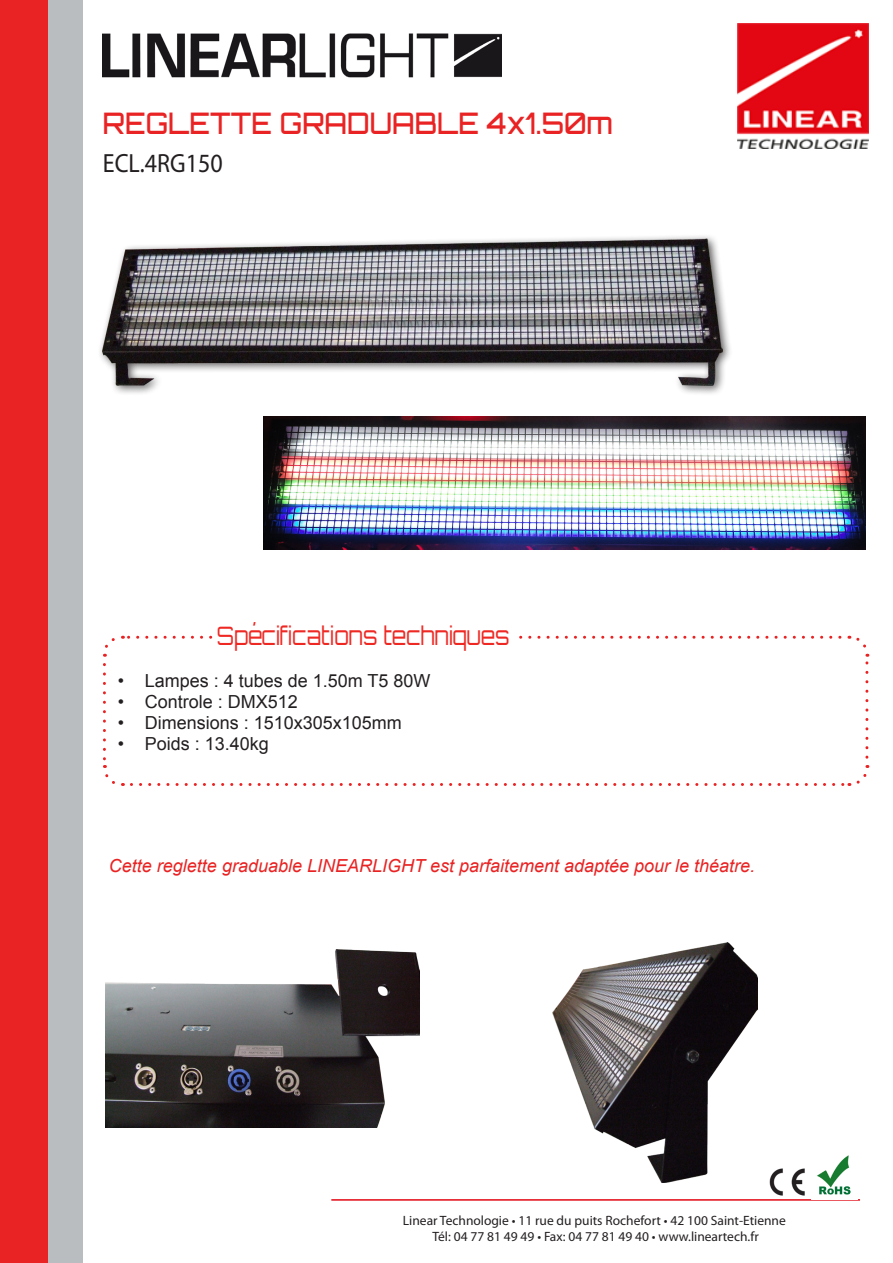
<style>
.page{position:relative;width:893px;height:1263px;background:#fff}
.page>*{position:absolute;margin:0;border:0;box-sizing:border-box;transform-origin:0 0}
.t1{font:500 29.7px "Orbitron";color:#e92323;scale:.91 1}
.t2{font:26.4px "Myriad Pro";color:#231f20;scale:.91 1}
.t3{font:300 25.35px "Orbitron";color:#ee2823;scale:.83 1}
.t4{font:18px "Arial";color:#231f20}
.t5{font:italic 18px "Arial";color:#e92323}
.t6{font:13.5px/16.2px "Myriad Pro";color:#231f20;text-align:center}
</style>
<div class="page">
<img style="left:103px;top:33px;width:399px;height:45px">
<svg style="left:103px;top:664px;width:20px;height:122px"></svg>
<svg style="left:131px;top:765px;width:739px;height:21px"></svg>
<svg style="left:849px;top:635px;width:20px;height:122px"></svg>
<svg style="left:103px;top:635px;width:737px;height:22px"></svg>
<div style="left:214px;top:610px;width:303px;height:56px;background:#fff;border-radius:18px"></div>
<div style="left:0;top:0;width:49px;height:1263px;background:#e92323"></div>
<div style="left:48px;top:0;width:34px;height:1263px;background:#babdc0"></div>
<hr style="left:331px;top:1199px;width:529px;height:2px;background:#e30613">
<img style="left:817px;top:1155px;width:34px;height:40px">
<img style="left:769px;top:1168px;width:36px;height:28px">
<img style="left:737px;top:24px;width:131px;height:125px">
<div style="left:98px;top:233px;width:635px;height:164px;background:#231f20;opacity:.75"></div>
<img style="left:103px;top:237px;width:619px;height:149px">
<img style="left:264px;top:416px;width:601px;height:134px">
<img style="left:106px;top:950px;width:313px;height:178px">
<img style="left:553px;top:942px;width:204px;height:240px">
<h1 class="t1" style="left:103px;top:105px;width:562px">REGLETTE GRADUABLE 4x1.50m</h1>
<h2 class="t2" style="left:103px;top:147px;width:133px">ECL.4RG150</h2>
<h3 class="t3" style="left:217px;top:619px;width:354px">Spécifications techniques</h3>
<h3 class="t4" style="left:118px;top:669px;width:314px">• Lampes : 4 tubes de 1.50m T5 80W</h3>
<h3 class="t4" style="left:118px;top:690px;width:182px">• Controle : DMX512</h3>
<h3 class="t4" style="left:118px;top:711px;width:286px">• Dimensions : 1510x305x105mm</h3>
<h3 class="t4" style="left:118px;top:732px;width:153px">• Poids : 13.40kg</h3>
<h3 class="t5" style="left:109px;top:854px;width:648px">Cette reglette graduable LINEARLIGHT est parfaitement adaptée pour le théatre.</h3>
<p class="t6" style="left:403px;top:1212px;width:384px">Linear Technologie • 11 rue du puits Rochefort • 42 100 Saint-Etienne<br>Tél: 04 77 81 49 49 • Fax: 04 77 81 49 40 • www.lineartech.fr</p>
</div>
